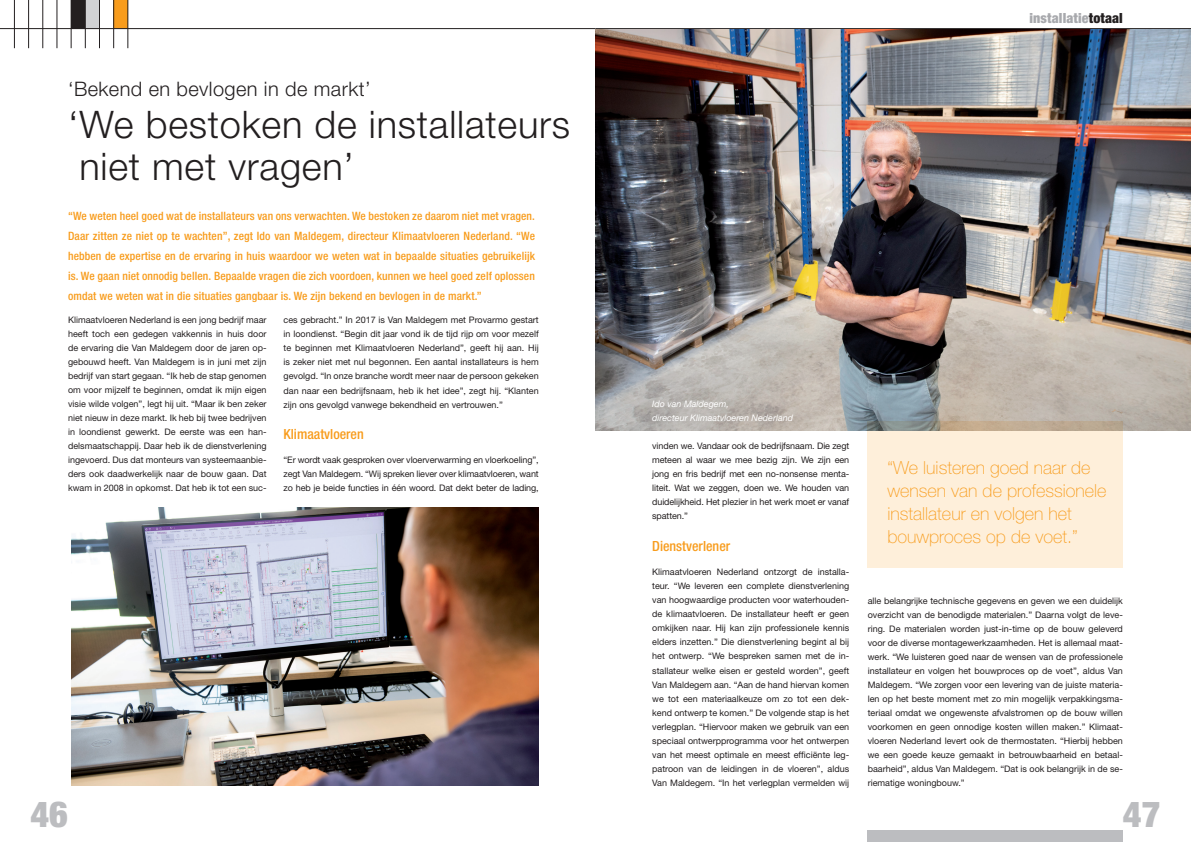
<style>
.page{position:relative;width:1191px;height:842px;background:#fff}
.page>*{position:absolute;margin:0;border:0;box-sizing:border-box;transform-origin:0 0}
.t1{font:300 38px/42px "Helvetica Neue";letter-spacing:.02em;color:#231f20}
.t2{font:900 condensed 36px "Helvetica Neue";color:#bcbdc0}
.t3{font:300 20px "Helvetica Neue";letter-spacing:.02em;color:#231f20}
.t4{font:100 18px/23px "Helvetica Neue";color:#f89c1c}
.t5{font:500 condensed 14px "Helvetica Neue";color:#f89c1c}
.t6{font:900 condensed 14px "Helvetica Neue";letter-spacing:.01em;color:#a8a9ad}
.t7{font:500 condensed 11.5px/20px "Helvetica Neue";letter-spacing:.01em;color:#f89c1c;text-align:justify}
.t8{font:9px/14px "Helvetica Neue";color:#231f20;text-align:justify}
.t9{font:italic 9px/14px "Helvetica Neue";color:#fff}
.s1{color:#231f20}
</style>
<div class="page">
<div style="left:867px;top:831px;width:256px;height:11px;background:#bcbdc0"></div>
<div style="left:71px;top:0;width:14px;height:29px;background:#231f20"></div>
<div style="left:85px;top:0;width:14px;height:29px;background:#d1d2d4"></div>
<div style="left:114px;top:0;width:14px;height:29px;background:#f89c1c"></div>
<hr style="left:14px;top:0;width:1px;height:48px;background:#231f20">
<hr style="left:28px;top:0;width:1px;height:48px;background:#231f20">
<hr style="left:43px;top:0;width:1px;height:48px;background:#231f20">
<hr style="left:57px;top:0;width:1px;height:48px;background:#231f20">
<hr style="left:71px;top:0;width:1px;height:48px;background:#231f20">
<hr style="left:85px;top:0;width:1px;height:48px;background:#231f20">
<hr style="left:99px;top:0;width:1px;height:48px;background:#231f20">
<hr style="left:113px;top:0;width:1px;height:48px;background:#231f20">
<hr style="left:128px;top:0;width:1px;height:48px;background:#231f20">
<hr style="left:0;top:28px;width:595px;height:1px;background:#231f20">
<hr style="left:595px;top:28px;width:596px;height:1px;background:#231f20">
<img style="left:71px;top:507px;width:468px;height:278px">
<img style="left:595px;top:29px;width:596px;height:402px">
<div style="left:867px;top:421px;width:256px;height:146px;background:#feefda"></div>
<h3 class="t3" style="left:68px;top:76px;width:304px">‘Bekend en bevlogen in de markt’</h3>
<h1 class="t1" style="left:68px;top:102px;width:503px">‘We bestoken de installateurs niet met vragen’</h1>
<p class="t7" style="left:68px;top:206px;width:468px">“We weten heel goed wat de installateurs van ons verwachten. We bestoken ze daarom niet met vragen.<br>Daar zitten ze niet op te wachten”, zegt Ido van Maldegem, directeur Klimaatvloeren Nederland. “We hebben de expertise en de ervaring in huis waardoor we weten wat in bepaalde situaties gebruikelijk is. We gaan niet onnodig bellen. Bepaalde vragen die zich voordoen, kunnen we heel goed zelf oplossen omdat we weten wat in die situaties gangbaar is. We zijn bekend en bevlogen in de markt.”</p>
<p class="t8" style="left:68px;top:313px;width:200px">Klimaatvloeren Nederland is een jong bedrijf maar heeft toch een gedegen vakkennis in huis door de ervaring die Van Maldegem door de jaren op&shy;gebouwd heeft. Van Maldegem is in juni met zijn bedrijf van start gegaan. “Ik heb de stap genomen om voor mijzelf te beginnen, omdat ik mijn eigen visie wilde volgen”, legt hij uit. “Maar ik ben zeker niet nieuw in deze markt. Ik heb bij twee bedrijven in loondienst gewerkt. De eerste was een han&shy;delsmaatschappij. Daar heb ik de dienstverlening ingevoerd. Dus dat monteurs van systeemaanbie&shy;ders ook daadwerkelijk naar de bouw gaan. Dat kwam in 2008 in opkomst. Dat heb ik tot een suc-</p>
<p class="t8" style="left:283px;top:313px;width:257px">ces gebracht.” In 2017 is Van Maldegem met Provarmo gestart in loondienst. “Begin dit jaar vond ik de tijd rijp om voor mezelf te beginnen met Klimaatvloeren Nederland”, geeft hij aan. Hij is zeker niet met nul begonnen. Een aantal installateurs is hem gevolgd. “In onze branche wordt meer naar de persoon gekeken dan naar een bedrijfsnaam, heb ik het idee”, zegt hij. “Klanten zijn ons gevolgd vanwege bekendheid en vertrouwen.”</p>
<h3 class="t5" style="left:283px;top:426px;width:82px">Klimaatvloeren</h3>
<p class="t8" style="left:283px;top:453px;width:257px">“Er wordt vaak gesproken over vloerverwarming en vloerkoeling”, zegt Van Maldegem. “Wij spreken liever over klimaatvloeren, want zo heb je beide functies in één woord. Dat dekt beter de lading,</p>
<h2 class="t2" style="left:31px;top:792px;width:39px">46</h2>
<h3 class="t6" style="left:1029px;top:9px;width:95px">installatie<span class="s1">totaal</span></h3>
<p class="t9" style="left:652px;top:397px;width:142px">Ido van Maldegem,<br>directeur Klimaatvloeren Nederland</p>
<p class="t8" style="left:652px;top:439px;width:199px">vinden we. Vandaar ook de bedrijfsnaam. Die zegt meteen al waar we mee bezig zijn. We zijn een jong en fris bedrijf met een no-nonsense menta&shy;liteit. Wat we zeggen, doen we. We houden van duidelijkheid. Het plezier in het werk moet er vanaf spatten.”</p>
<h3 class="t5" style="left:652px;top:538px;width:80px">Dienstverlener</h3>
<p class="t8" style="left:652px;top:565px;width:199px">Klimaatvloeren Nederland ontzorgt de installa&shy;teur. “We leveren een complete dienstverlening van hoogwaardige producten voor waterhouden&shy;de klimaatvloeren. De installateur heeft er geen omkijken naar. Hij kan zijn professionele kennis elders inzetten.” Die dienstverlening begint al bij het ontwerp. “We bespreken samen met de in&shy;stallateur welke eisen er gesteld worden”, geeft Van Maldegem aan. “Aan de hand hiervan komen we tot een materiaalkeuze om zo tot een dek&shy;kend ontwerp te komen.” De volgende stap is het verlegplan. “Hiervoor maken we gebruik van een speciaal ontwerpprogramma voor het ontwerpen van het meest optimale en meest efficiënte leg&shy;patroon van de leidingen in de vloeren”, aldus Van Maldegem. “In het verlegplan vermelden wij</p>
<h3 class="t4" style="left:887px;top:456px;width:220px">“We luisteren goed naar de wensen van de professionele installateur en volgen het bouwproces op de voet.”</h3>
<p class="t8" style="left:867px;top:593px;width:257px">alle belangrijke technische gegevens en geven we een duidelijk overzicht van de benodigde materialen.” Daarna volgt de leve&shy;ring. De materialen worden just-in-time op de bouw geleverd voor de diverse montagewerkzaamheden. Het is allemaal maat&shy;werk. “We luisteren goed naar de wensen van de professionele installateur en volgen het bouwproces op de voet”, aldus Van Maldegem. “We zorgen voor een levering van de juiste materia&shy;len op het beste moment met zo min mogelijk verpakkingsma&shy;teriaal omdat we ongewenste afvalstromen op de bouw willen voorkomen en geen onnodige kosten willen maken.” Klimaat&shy;vloeren Nederland levert ook de thermostaten. “Hierbij hebben we een goede keuze gemaakt in betrouwbaarheid en betaal&shy;baarheid”, aldus Van Maldegem. “Dat is ook belangrijk in de se&shy;riematige woningbouw.”</p>
<h2 class="t2" style="left:1123px;top:792px;width:39px">47</h2>
</div>
